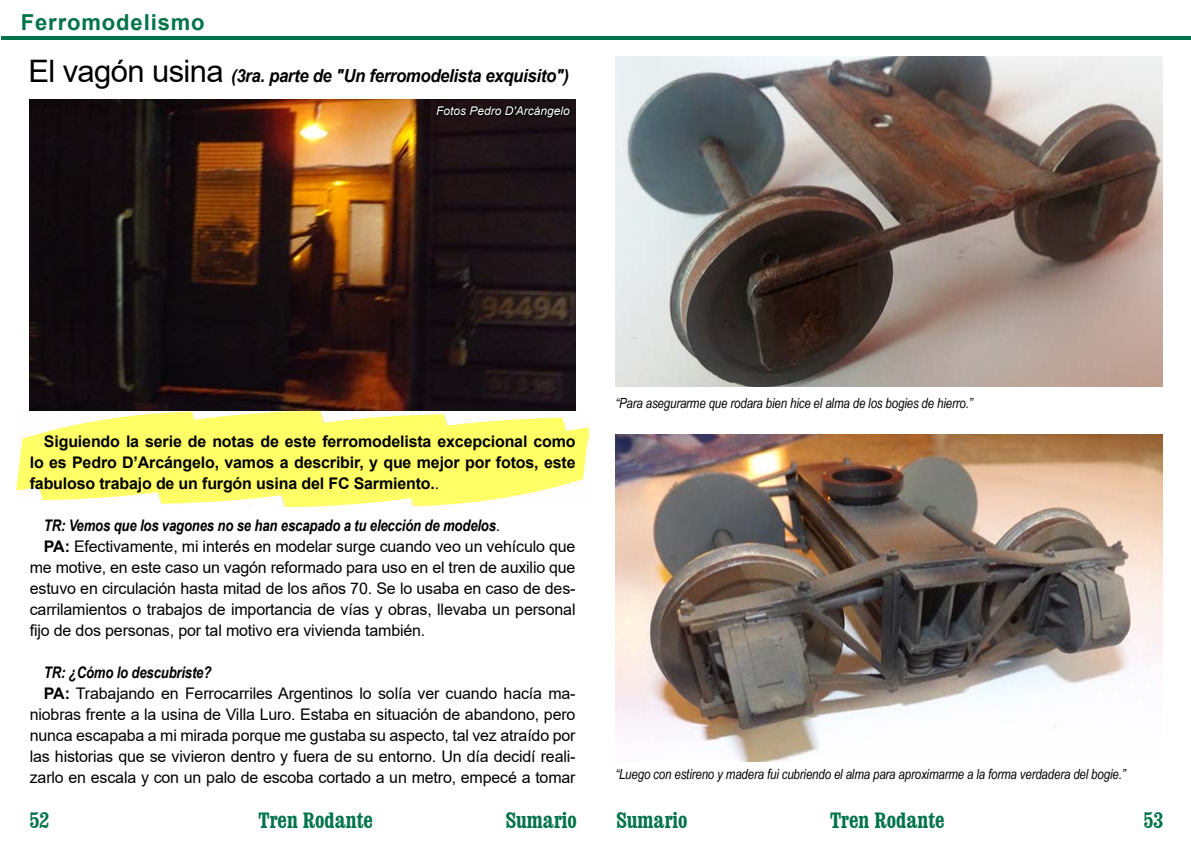
<style>
.page{position:relative;width:1191px;height:842px;background:#fff}
.page>*{position:absolute;margin:0;border:0;box-sizing:border-box;transform-origin:0 0}
.t1{font:700 condensed 22px "Clarendon BT";color:#007349}
.t2{font:700 22px "Arial";letter-spacing:.04em;color:#007349}
.t3{font:italic 700 18px "Arial";letter-spacing:-.02em;color:#000;scale:.93 1}
.t4{font:16px/21px "Arial";letter-spacing:-.01em;color:#000;text-align:justify}
.t5{font:700 16px/21px "Arial";letter-spacing:-.01em;color:#000;text-align:justify}
.t6{font:italic 700 16px "Arial Narrow";letter-spacing:-.01em;color:#000}
.t7{font:italic 14px "Arial Narrow";letter-spacing:-.01em;color:#000}
.t8{font:italic 12px "Arial";color:#fff}
.s1{font-weight:400;font-style:normal;font-size:31px}
.s2{font-weight:400}
.s3{font-family:"Arial";font-weight:400;font-style:normal}
.s4{font-weight:700}
</style>
<div class="page">
<hr style="left:1px;top:36px;width:1190px;height:4px;background:#007349">
<img style="left:17px;top:411px;width:571px;height:96px">
<img style="left:615px;top:435px;width:547px;height:326px">
<img style="left:615px;top:57px;width:547px;height:330px">
<img style="left:30px;top:99px;width:545px;height:311px">
<svg style="left:434px;top:99px;width:138px;height:21px;background:#130a0c"></svg>
<h1 class="t2" style="left:21px;top:6px;width:185px">Ferromodelismo</h1>
<p class="t3" style="left:28px;top:64px;width:583px"><span class="s1">El vagón usina</span> (3ra. parte de "Un ferromodelista exquisito")</p>
<p class="t8" style="left:436px;top:103px;width:135px">Fotos Pedro D'Arcángelo</p>
<p class="t5" style="left:30px;top:431px;width:547px;text-indent:14px">Siguiendo la serie de notas de este ferromodelista excepcional como lo es Pedro D’Arcángelo, vamos a describir, y que mejor por fotos, este fabuloso trabajo de un furgón usina del FC Sarmiento.<span class="s2">.</span></p>
<p class="t6" style="left:44px;top:514px;width:458px">TR: Vemos que los vagones no se han escapado a tu elección de modelos<span class="s3">.</span></p>
<p class="t4" style="left:30px;top:536px;width:547px;text-indent:14px"><span class="s4">PA:</span> Efectivamente, mi interés en modelar surge cuando veo un vehículo que me motive, en este caso un vagón reformado para uso en el tren de auxilio que estuvo en circulación hasta mitad de los años 70. Se lo usaba en caso de des&shy;carrilamientos o trabajos de importancia de vías y obras, llevaba un personal fijo de dos personas, por tal motivo era vivienda también.</p>
<p class="t6" style="left:44px;top:661px;width:169px">TR: ¿Cómo lo descubriste?</p>
<p class="t4" style="left:30px;top:683px;width:547px;text-indent:14px"><span class="s4">PA:</span> Trabajando en Ferrocarriles Argentinos lo solía ver cuando hacía ma&shy;niobras frente a la usina de Villa Luro. Estaba en situación de abandono, pero nunca escapaba a mi mirada porque me gustaba su aspecto, tal vez atraído por las historias que se vivieron dentro y fuera de su entorno. Un día decidí reali&shy;zarlo en escala y con un palo de escoba cortado a un metro, empecé a tomar</p>
<p class="t7" style="left:615px;top:393px;width:359px">“Para asegurarme que rodara bien hice el alma de los bogies de hierro.”</p>
<p class="t7" style="left:615px;top:764px;width:512px">“Luego con estireno y madera fui cubriendo el alma para aproximarme a la forma verdadera del bogie.”</p>
<h1 class="t1" style="left:29px;top:807px;width:22px">52</h1>
<h1 class="t1" style="left:258px;top:807px;width:116px">Tren Rodante</h1>
<h1 class="t1" style="left:506px;top:807px;width:73px">Sumario</h1>
<h1 class="t1" style="left:616px;top:807px;width:73px">Sumario</h1>
<h1 class="t1" style="left:830px;top:807px;width:116px">Tren Rodante</h1>
<h1 class="t1" style="left:1143px;top:807px;width:22px">53</h1>
</div>
